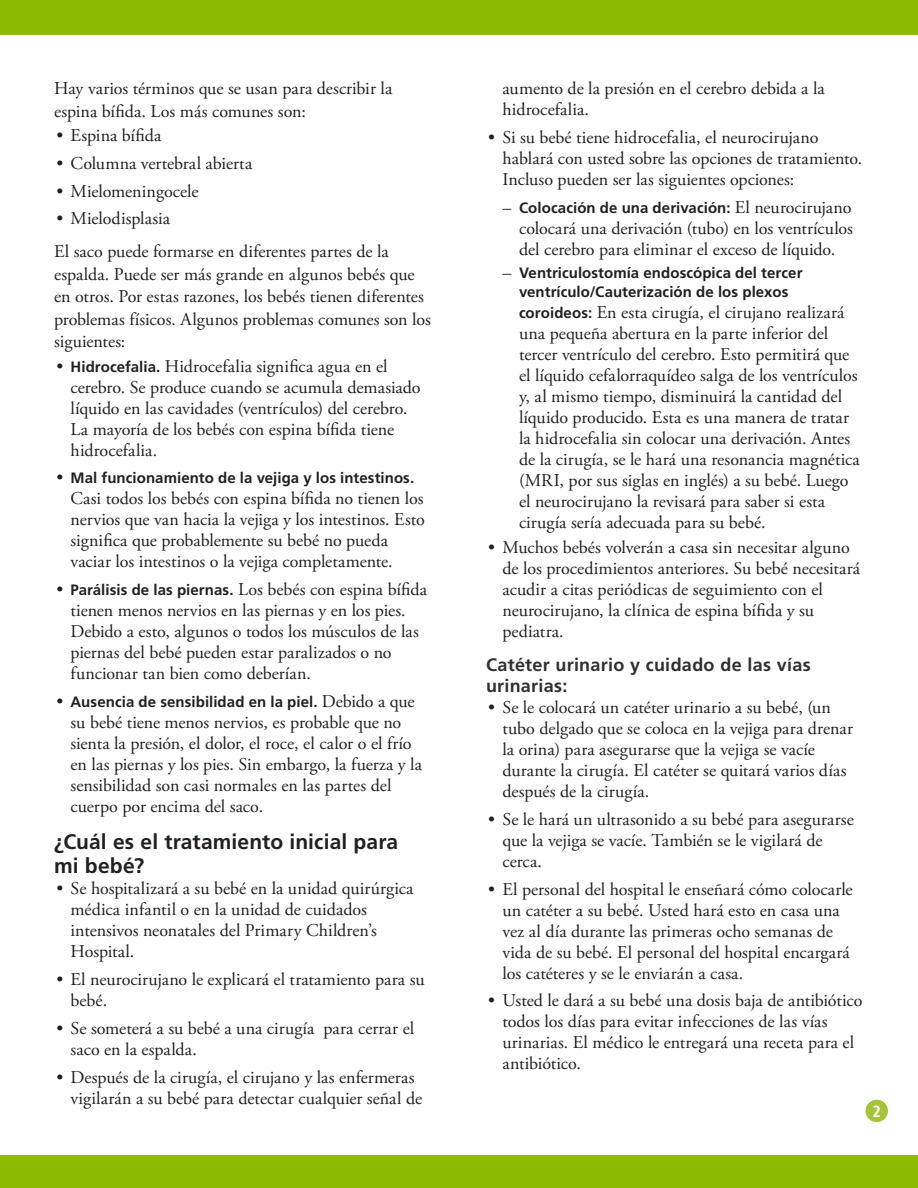
<style>
.page{position:relative;width:918px;height:1188px;background:#fff}
.page>*{position:absolute;margin:0;border:0;box-sizing:border-box;transform-origin:0 0}
.Level_1__h2{font:700 21px/24px "Frutiger LT Std";letter-spacing:.005em;color:#231f20}
.Main__p{font:18px/21px "Adobe Garamond Pro";color:#231f20}
.Level_2__h3{font:700 18px/21px "Frutiger LT Std";letter-spacing:.015em;color:#312f30}
.Page_number{font:700 condensed 16.2px "Frutiger LT Std";color:#fff}
.t1{font:700 15px/19.5px "Frutiger LT Std";letter-spacing:.005em;color:#231f20;text-align:center}
.s1{font-family:"Frutiger LT Std";font-weight:700;font-size:15px}
.s2{font-family:"Adobe Garamond Pro";font-weight:400;font-size:18px}
</style>
<div class="page">
<div style="left:0;top:0;width:918px;height:35px;background:#8dbb00"></div>
<div style="left:866px;top:1100px;width:22px;height:22px;background:#a2c53a;border-radius:50%"></div>
<div style="left:0;top:1156px;width:918px;height:32px;background:#8dbb00"></div>
<p class="Main__p" style="left:54px;top:78px;width:340px;line-height:22.5px">Hay varios términos que se usan para describir la espina bífida. Los más comunes son:</p>
<p class="Main__p" style="left:56px;top:125px;width:107px">• Espina bífida</p>
<p class="Main__p" style="left:56px;top:153px;width:197px">• Columna vertebral abierta</p>
<p class="Main__p" style="left:56px;top:181px;width:144px">• Mielomeningocele</p>
<p class="Main__p" style="left:56px;top:209px;width:115px">• Mielodisplasia</p>
<p class="Main__p" style="left:54px;top:241px;width:378px;line-height:22.5px">El saco puede formarse en diferentes partes de la espalda. Puede ser más grande en algunos bebés que en otros. Por estas razones, los bebés tienen diferentes problemas físicos. Algunos problemas comunes son los siguientes:</p>
<p class="Main__p" style="left:71px;top:356px;width:352px;text-indent:-14px">• <span class="s1">Hidrocefalia.</span> Hidrocefalia significa agua en el cerebro. Se produce cuando se acumula demasiado líquido en las cavidades (ventrículos) del cerebro.<br>La mayoría de los bebés con espina bífida tiene hidrocefalia.</p>
<p class="t1" style="left:56px;top:468px;width:360px"><span class="s2">•</span> Mal funcionamiento de la vejiga y los intestinos.</p>
<p class="Main__p" style="left:71px;top:489px;width:356px">Casi todos los bebés con espina bífida no tienen los nervios que van hacia la vejiga y los intestinos. Esto significa que probablemente su bebé no pueda vaciar los intestinos o la vejiga completamente.</p>
<p class="Main__p" style="left:71px;top:580px;width:358px;text-indent:-14px">• <span class="s1">Parálisis de las piernas.</span> Los bebés con espina bífida tienen menos nervios en las piernas y en los pies.<br>Debido a esto, algunos o todos los músculos de las piernas del bebé pueden estar paralizados o no funcionar tan bien como deberían.</p>
<p class="t1" style="left:56px;top:692px;width:360px"><span class="s2">•</span> Ausencia de sensibilidad en la piel. <span class="s2">Debido a que</span></p>
<p class="Main__p" style="left:71px;top:712px;width:353px">su bebé tiene menos nervios, es probable que no sienta la presión, el dolor, el roce, el calor o el frío en las piernas y los pies. Sin embargo, la fuerza y la sensibilidad son casi normales en las partes del cuerpo por encima del saco.</p>
<p class="Level_1__h2" style="left:54px;top:830px;width:345px">¿Cuál es el tratamiento inicial para mi bebé?</p>
<p class="Main__p" style="left:71px;top:879px;width:344px;text-indent:-14px">• Se hospitalizará a su bebé en la unidad quirúrgica médica infantil o en la unidad de cuidados intensivos neonatales del Primary Children’s Hospital.</p>
<p class="Main__p" style="left:71px;top:970px;width:356px;text-indent:-14px">• El neurocirujano le explicará el tratamiento para su bebé.</p>
<p class="Main__p" style="left:71px;top:1018px;width:345px;text-indent:-14px">• Se someterá a su bebé a una cirugía para cerrar el saco en la espalda.</p>
<p class="Main__p" style="left:71px;top:1067px;width:353px;text-indent:-14px">• Después de la cirugía, el cirujano y las enfermeras vigilarán a su bebé para detectar cualquier señal de</p>
<p class="Main__p" style="left:502px;top:78px;width:324px">aumento de la presión en el cerebro debida a la hidrocefalia.</p>
<p class="Main__p" style="left:502px;top:127px;width:361px;text-indent:-14px">• Si su bebé tiene hidrocefalia, el neurocirujano hablará con usted sobre las opciones de tratamiento.<br>Incluso pueden ser las siguientes opciones:</p>
<p class="t1" style="left:502px;top:198px;width:351px"><span class="s2">–</span> Colocación de una derivación: <span class="s2">El neurocirujano</span></p>
<p class="Main__p" style="left:519px;top:218px;width:336px">colocará una derivación (tubo) en los ventrículos del cerebro para eliminar el exceso de líquido.</p>
<p class="t1" style="left:502px;top:263px;width:302px"><span class="s2">–</span> Ventriculostomía endoscópica del tercer ventrículo/Cauterización de los plexos</p>
<p class="Main__p" style="left:519px;top:302px;width:342px"><span class="s1">coroideos:</span> En esta cirugía, el cirujano realizará una pequeña abertura en la parte inferior del tercer ventrículo del cerebro. Esto permitirá que el líquido cefalorraquídeo salga de los ventrículos y, al mismo tiempo, disminuirá la cantidad del líquido producido. Esta es una manera de tratar la hidrocefalia sin colocar una derivación. Antes de la cirugía, se le hará una resonancia magnética (MRI, por sus siglas en inglés) a su bebé. Luego el neurocirujano la revisará para saber si esta cirugía sería adecuada para su bebé.</p>
<p class="Main__p" style="left:502px;top:537px;width:359px;text-indent:-14px">• Muchos bebés volverán a casa sin necesitar alguno de los procedimientos anteriores. Su bebé necesitará acudir a citas periódicas de seguimiento con el neurocirujano, la clínica de espina bífida y su pediatra.</p>
<p class="Level_2__h3" style="left:486px;top:654px;width:326px">Catéter urinario y cuidado de las vías urinarias:</p>
<p class="Main__p" style="left:502px;top:698px;width:352px;text-indent:-14px">• Se le colocará un catéter urinario a su bebé, (un tubo delgado que se coloca en la vejiga para drenar la orina) para asegurarse que la vejiga se vacíe durante la cirugía. El catéter se quitará varios días después de la cirugía.</p>
<p class="Main__p" style="left:502px;top:809px;width:353px;text-indent:-14px">• Se le hará un ultrasonido a su bebé para asegurarse que la vejiga se vacíe. También se le vigilará de cerca.</p>
<p class="Main__p" style="left:502px;top:879px;width:352px;text-indent:-14px">• El personal del hospital le enseñará cómo colocarle un catéter a su bebé. Usted hará esto en casa una vez al día durante las primeras ocho semanas de vida de su bebé. El personal del hospital encargará los catéteres y se le enviarán a casa.</p>
<p class="Main__p" style="left:502px;top:991px;width:362px;text-indent:-14px">• Usted le dará a su bebé una dosis baja de antibiótico todos los días para evitar infecciones de las vías urinarias. El médico le entregará una receta para el antibiótico.</p>
<p class="Page_number" style="left:873px;top:1101px;width:10px">2</p>
</div>
